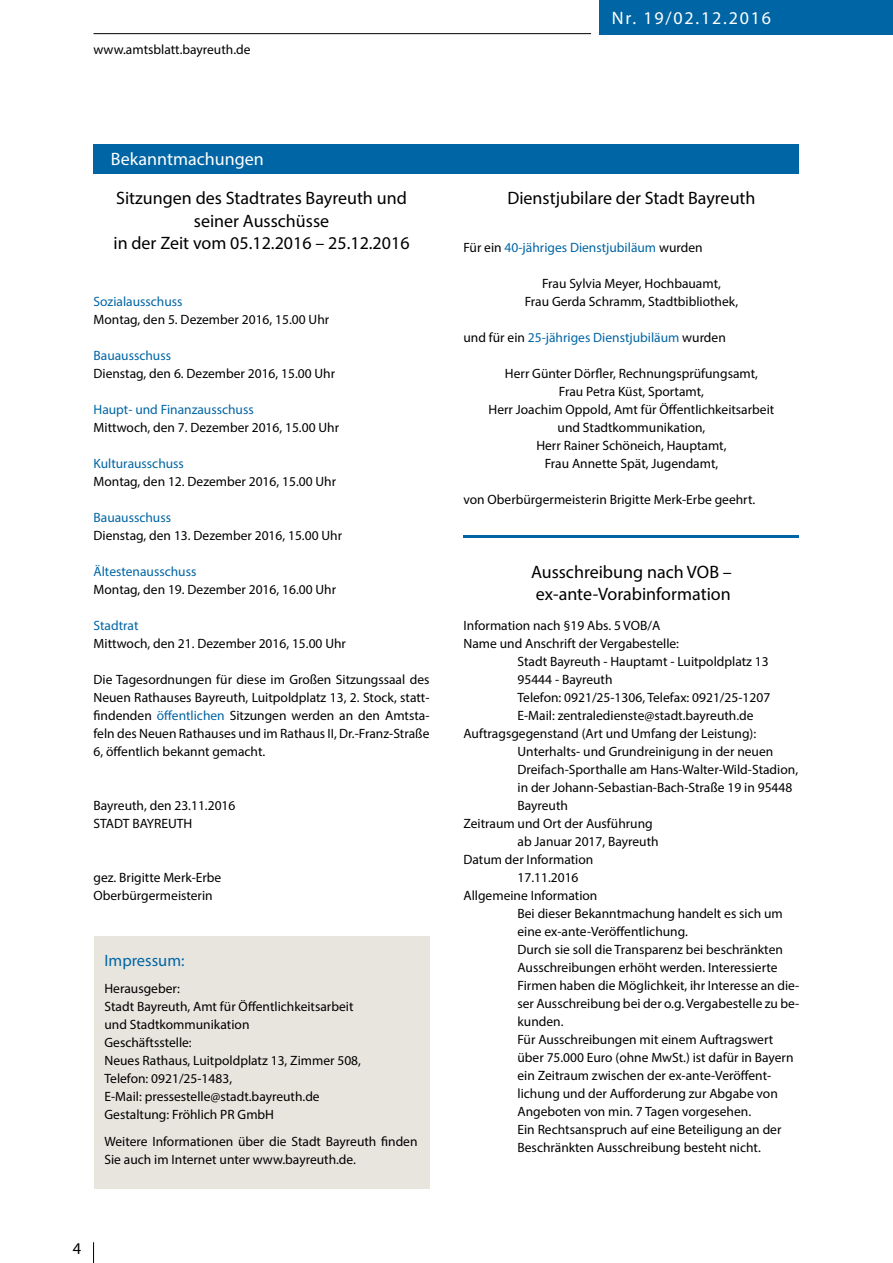
<style>
.page{position:relative;width:893px;height:1263px;background:#fff}
.page>*{position:absolute;margin:0;border:0;box-sizing:border-box;transform-origin:0 0}
.t1{font:18px/22.5px "Myriad Pro";color:#000;text-align:center}
.t2{font:18px "Myriad Pro";letter-spacing:.1em;color:#fff}
.t3{font:18px "Myriad Pro";color:#fff}
.t4{font:16.5px "Myriad Pro";color:#0065a4}
.t5{font:16.5px "Myriad Pro";color:#000}
.t6{font:13.5px/18px "Myriad Pro";color:#000}
.t7{font:13.5px "Myriad Pro";color:#0065a4}
.s1{color:#000}
.s2{color:#0065a4}
</style>
<div class="page">
<hr style="left:94px;top:33px;width:497px;height:1px;background:#000">
<div style="left:600px;top:0;width:293px;height:34px;background:#0065a4"></div>
<svg style="left:93px;top:1242px;width:1px;height:21px"></svg>
<div style="left:94px;top:145px;width:705px;height:29px;background:#0065a4"></div>
<hr style="left:463px;top:536px;width:336px;height:2px;background:#0065a4">
<div style="left:94px;top:936px;width:335px;height:252px;background:#e8e5df"></div>
<p class="t6" style="left:94px;top:40px;width:158px">www.amtsblatt.bayreuth.de</p>
<h1 class="t2" style="left:612px;top:7px;width:161px">Nr. 19/02.12.2016</h1>
<h1 class="t3" style="left:111px;top:148px;width:154px">Bekanntmachungen</h1>
<h1 class="t1" style="left:113px;top:187px;width:298px">Sitzungen des Stadtrates Bayreuth und seiner Ausschüsse<br>in der Zeit vom 05.12.2016 – 25.12.2016</h1>
<h1 class="t1" style="left:507px;top:187px;width:250px">Dienstjubilare der Stadt Bayreuth</h1>
<p class="t7" style="left:463px;top:239px;width:241px"><span class="s1">Für ein</span> 40-jähriges Dienstjubiläum <span class="s1">wurden</span></p>
<p class="t6" style="left:525px;top:274px;width:215px;text-align:center">Frau Sylvia Meyer, Hochbauamt,<br>Frau Gerda Schramm, Stadtbibliothek,</p>
<p class="t7" style="left:463px;top:329px;width:264px"><span class="s1">und für ein</span> 25-jähriges Dienstjubiläum <span class="s1">wurden</span></p>
<p class="t6" style="left:489px;top:364px;width:287px;text-align:center">Herr Günter Dörfler, Rechnungsprüfungsamt,<br>Frau Petra Küst, Sportamt,<br>Herr Joachim Oppold, Amt für Öffentlichkeitsarbeit und Stadtkommunikation,<br>Herr Rainer Schöneich, Hauptamt,<br>Frau Annette Spät, Jugendamt,</p>
<p class="t6" style="left:463px;top:490px;width:293px">von Oberbürgermeisterin Brigitte Merk-Erbe geehrt.</p>
<p class="t7" style="left:94px;top:293px;width:90px">Sozialausschuss</p>
<p class="t6" style="left:94px;top:310px;width:237px">Montag, den 5. Dezember 2016, 15.00 Uhr</p>
<p class="t7" style="left:94px;top:347px;width:79px">Bauausschuss</p>
<p class="t6" style="left:94px;top:364px;width:243px">Dienstag, den 6. Dezember 2016, 15.00 Uhr</p>
<p class="t7" style="left:94px;top:401px;width:162px">Haupt- und Finanzausschuss</p>
<p class="t6" style="left:94px;top:418px;width:247px">Mittwoch, den 7. Dezember 2016, 15.00 Uhr</p>
<p class="t7" style="left:94px;top:455px;width:92px">Kulturausschuss</p>
<p class="t6" style="left:94px;top:472px;width:244px">Montag, den 12. Dezember 2016, 15.00 Uhr</p>
<p class="t7" style="left:94px;top:509px;width:79px">Bauausschuss</p>
<p class="t6" style="left:94px;top:526px;width:250px">Dienstag, den 13. Dezember 2016, 15.00 Uhr</p>
<p class="t7" style="left:94px;top:563px;width:104px">Ältestenausschuss</p>
<p class="t6" style="left:94px;top:580px;width:244px">Montag, den 19. Dezember 2016, 16.00 Uhr</p>
<p class="t7" style="left:94px;top:617px;width:46px">Stadtrat</p>
<p class="t6" style="left:94px;top:634px;width:254px">Mittwoch, den 21. Dezember 2016, 15.00 Uhr</p>
<p class="t6" style="left:94px;top:670px;width:337px;text-align:justify">Die Tagesordnungen für diese im Großen Sitzungssaal des Neuen Rathauses Bayreuth, Luitpoldplatz 13, 2. Stock, statt&shy;findenden <span class="s2">öffentlichen</span> Sitzungen werden an den Amtsta&shy;feln des Neuen Rathauses und im Rathaus II, Dr.-Franz-Straße 6, öffentlich bekannt gemacht.</p>
<h1 class="t1" style="left:531px;top:560px;width:202px;text-align:left">Ausschreibung nach VOB – ex-ante-Vorabinformation</h1>
<p class="t6" style="left:463px;top:616px;width:198px">Information nach §19 Abs. 5 VOB/A</p>
<p class="t6" style="left:463px;top:634px;width:217px">Name und Anschrift der Vergabestelle:</p>
<p class="t6" style="left:517px;top:652px;width:253px">Stadt Bayreuth - Hauptamt - Luitpoldplatz 13</p>
<p class="t6" style="left:517px;top:670px;width:97px">95444 - Bayreuth</p>
<p class="t6" style="left:517px;top:688px;width:254px">Telefon: 0921/25-1306, Telefax: 0921/25-1207</p>
<p class="t6" style="left:517px;top:706px;width:238px">E-Mail: zentraledienste@stadt.bayreuth.de</p>
<p class="t6" style="left:463px;top:724px;width:294px">Auftragsgegenstand (Art und Umfang der Leistung):</p>
<p class="t6" style="left:517px;top:742px;width:257px">Unterhalts- und Grundreinigung in der neuen</p>
<p class="t6" style="left:517px;top:760px;width:282px">Dreifach-Sporthalle am Hans-Walter-Wild-Stadion,</p>
<p class="t6" style="left:517px;top:778px;width:276px">in der Johann-Sebastian-Bach-Straße 19 in 95448</p>
<p class="t6" style="left:517px;top:796px;width:52px">Bayreuth</p>
<p class="t6" style="left:463px;top:814px;width:191px">Zeitraum und Ort der Ausführung</p>
<p class="t6" style="left:517px;top:832px;width:143px">ab Januar 2017, Bayreuth</p>
<p class="t6" style="left:463px;top:850px;width:131px">Datum der Information</p>
<p class="t6" style="left:517px;top:868px;width:62px">17.11.2016</p>
<p class="t6" style="left:463px;top:886px;width:135px">Allgemeine Information</p>
<p class="t6" style="left:517px;top:904px;width:267px">Bei dieser Bekanntmachung handelt es sich um</p>
<p class="t6" style="left:517px;top:922px;width:172px">eine ex-ante-Veröffentlichung.</p>
<p class="t6" style="left:517px;top:940px;width:267px">Durch sie soll die Transparenz bei beschränkten</p>
<p class="t6" style="left:517px;top:958px;width:262px">Ausschreibungen erhöht werden. Interessierte</p>
<p class="t6" style="left:517px;top:976px;width:283px">Firmen haben die Möglichkeit, ihr Interesse an die-</p>
<p class="t6" style="left:517px;top:994px;width:283px">ser Ausschreibung bei der o.g. Vergabestelle zu be-</p>
<p class="t6" style="left:517px;top:1012px;width:47px">kunden.</p>
<p class="t6" style="left:517px;top:1030px;width:257px">Für Ausschreibungen mit einem Auftragswert</p>
<p class="t6" style="left:517px;top:1048px;width:278px">über 75.000 Euro (ohne MwSt.) ist dafür in Bayern</p>
<p class="t6" style="left:517px;top:1066px;width:255px">ein Zeitraum zwischen der ex-ante-Veröffent-</p>
<p class="t6" style="left:517px;top:1084px;width:262px">lichung und der Aufforderung zur Abgabe von</p>
<p class="t6" style="left:517px;top:1102px;width:235px">Angeboten von min. 7 Tagen vorgesehen.</p>
<p class="t6" style="left:517px;top:1120px;width:265px">Ein Rechtsanspruch auf eine Beteiligung an der</p>
<p class="t6" style="left:517px;top:1138px;width:245px">Beschränkten Ausschreibung besteht nicht.</p>
<p class="t6" style="left:94px;top:796px;width:143px">Bayreuth, den 23.11.2016<br>STADT BAYREUTH</p>
<p class="t6" style="left:94px;top:868px;width:129px">gez. Brigitte Merk-Erbe<br>Oberbürgermeisterin</p>
<p class="t4" style="left:104px;top:950px;width:82px">Impressum:</p>
<p class="t6" style="left:104px;top:979px;width:258px">Herausgeber:<br>Stadt Bayreuth, Amt für Öffentlichkeitsarbeit und Stadtkommunikation<br>Geschäftsstelle:<br>Neues Rathaus, Luitpoldplatz 13, Zimmer 508,<br>Telefon: 0921/25-1483,<br>E-Mail: pressestelle@stadt.bayreuth.de<br>Gestaltung: Fröhlich PR GmbH</p>
<p class="t6" style="left:104px;top:1132px;width:315px">Weitere Informationen über die Stadt Bayreuth finden<br>Sie auch im Internet unter www.bayreuth.de.</p>
<p class="t5" style="left:73px;top:1238px;width:10px">4</p>
</div>
